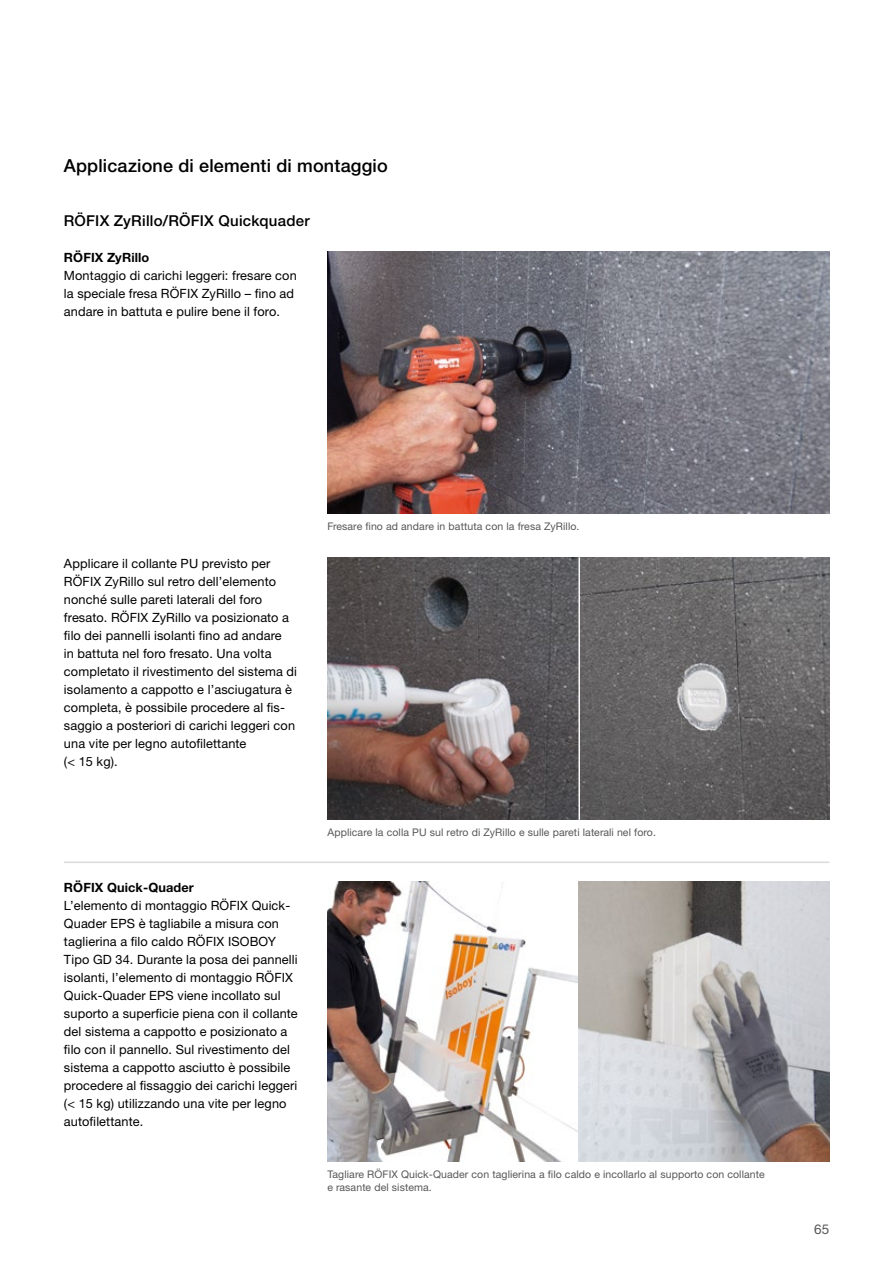
<style>
.page{position:relative;width:893px;height:1263px;background:#fff}
.page>*{position:absolute;margin:0;border:0;box-sizing:border-box;transform-origin:0 0}
.t1{font:500 18px "Helvetica Neue LTW1 G";letter-spacing:.01em;color:#000}
.t2{font:500 15px "Helvetica Neue LTW1 G";letter-spacing:.015em;color:#000}
.t3{font:13.5px "Helvetica Neue LTW1 G";color:#575756}
.t4{font:12.75px/18px "Helvetica Neue LTW1 G";letter-spacing:.01em;color:#000}
.t5{font:700 12.75px "Helvetica Neue LTW1 G";letter-spacing:.01em;color:#000}
.t6{font:10.5px/13.5px "Helvetica Neue LTW1 G";letter-spacing:.01em;color:#575756}
</style>
<div class="page">
<img style="left:327px;top:557px;width:502px;height:263px">
<img style="left:327px;top:251px;width:502px;height:263px">
<hr style="left:64px;top:861px;width:765px;height:2px;background:#dadada">
<hr style="left:578px;top:557px;width:2px;height:263px;background:#f8f8f8">
<img style="left:327px;top:881px;width:502px;height:281px">
<h1 class="t1" style="left:64px;top:155px;width:325px">Applicazione di elementi di montaggio</h1>
<p class="t2" style="left:64px;top:211px;width:247px">RÖFIX ZyRillo/RÖFIX Quickquader</p>
<p class="t5" style="left:64px;top:249px;width:87px">RÖFIX ZyRillo</p>
<p class="t4" style="left:64px;top:266px;width:234px">Montaggio di carichi leggeri: fresare con la speciale fresa RÖFIX ZyRillo – fino ad andare in battuta e pulire bene il foro.</p>
<p class="t4" style="left:64px;top:554px;width:235px">Applicare il collante PU previsto per RÖFIX ZyRillo sul retro dell’elemento nonché sulle pareti laterali del foro fresato. RÖFIX ZyRillo va posizionato a filo dei pannelli isolanti fino ad andare<br>in battuta nel foro fresato. Una volta completato il rivestimento del sistema di isolamento a cappotto e l’asciugatura è completa, è possibile procedere al fis&shy;saggio a posteriori di carichi leggeri con una vite per legno autofilettante<br>(&lt; 15 kg).</p>
<p class="t5" style="left:64px;top:879px;width:131px">RÖFIX Quick-Quader</p>
<p class="t4" style="left:64px;top:896px;width:235px">L’elemento di montaggio RÖFIX Quick-Quader EPS è tagliabile a misura con taglierina a filo caldo RÖFIX ISOBOY Tipo GD 34. Durante la posa dei pannelli isolanti, l’elemento di montaggio RÖFIX Quick-Quader EPS viene incollato sul suporto a superficie piena con il collante del sistema a cappotto e posizionato a filo con il pannello. Sul rivestimento del sistema a cappotto asciutto è possibile procedere al fissaggio dei carichi leggeri (&lt; 15 kg) utilizzando una vite per legno autofilettante.</p>
<p class="t6" style="left:327px;top:519px;width:254px">Fresare fino ad andare in battuta con la fresa ZyRillo.</p>
<p class="t6" style="left:327px;top:825px;width:330px">Applicare la colla PU sul retro di ZyRillo e sulle pareti laterali nel foro.</p>
<p class="t6" style="left:327px;top:1167px;width:439px">Tagliare RÖFIX Quick-Quader con taglierina a filo caldo e incollarlo al supporto con collante e rasante del sistema.</p>
<p class="t3" style="left:814px;top:1221px;width:17px">65</p>
</div>
